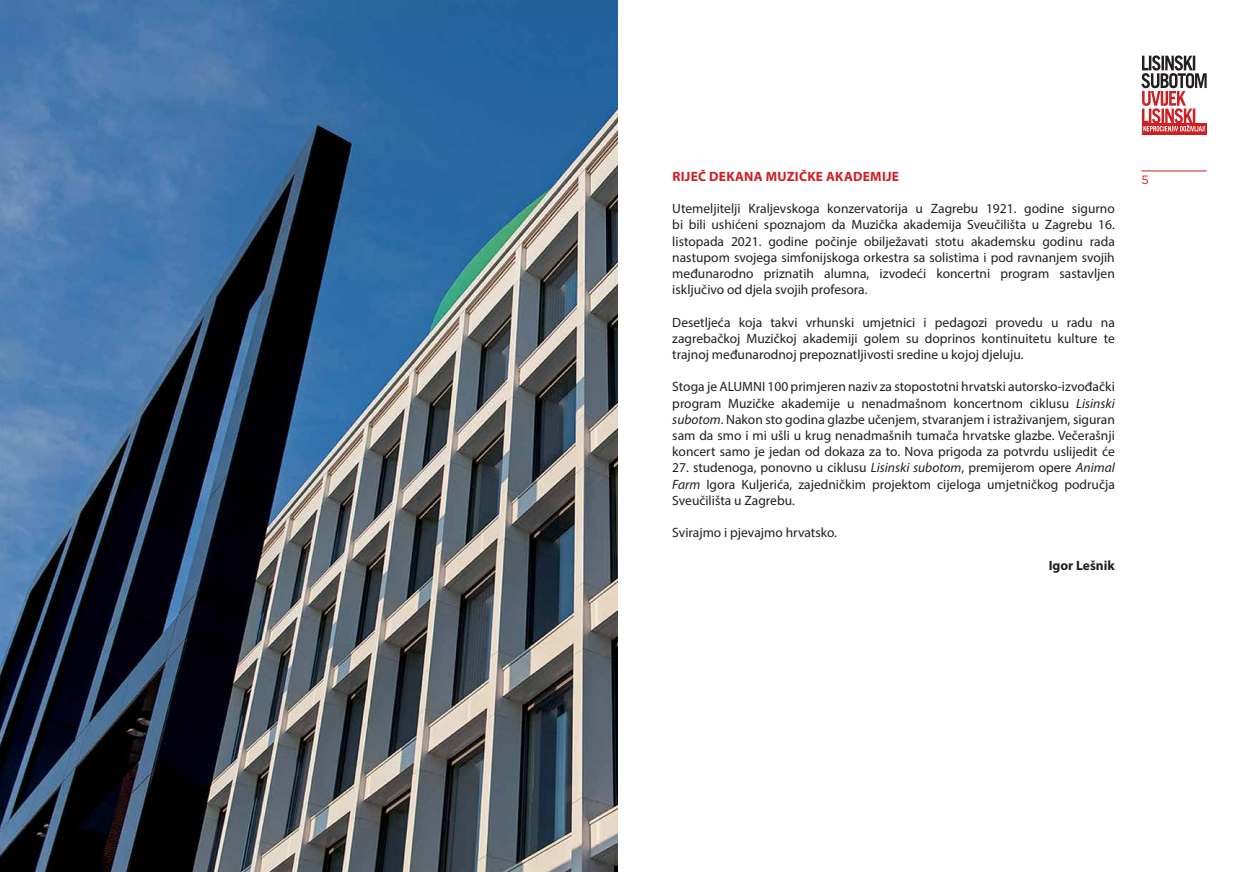
<style>
.page{position:relative;width:1234px;height:872px;background:#fff}
.page>*{position:absolute;margin:0;border:0;box-sizing:border-box;transform-origin:0 0}
.t1{font:13.5px/16.2px "Myriad Pro";color:#231f20;text-align:justify}
.t2{font:700 13.5px "Myriad Pro";letter-spacing:.02em;color:#cf1f25}
.t3{font:700 13.5px "Myriad Pro";color:#231f20}
.t4{font:12px "Gotham";color:#cf1f25}
.s1{font-style:italic}
</style>
<div class="page">
<svg style="left:1142px;top:131px;width:64px;height:4px"></svg>
<svg style="left:1141px;top:55px;width:65px;height:76px"></svg>
<hr style="left:1141px;top:171px;width:65px;height:1px;background:#cf1f25">
<img style="left:0;top:0;width:617px;height:872px">
<p class="t2" style="left:672px;top:167px;width:228px">RIJEČ DEKANA MUZIČKE AKADEMIJE</p>
<p class="t4" style="left:1141px;top:172px;width:9px">5</p>
<p class="t1" style="left:672px;top:200px;width:444px">Utemeljitelji Kraljevskoga konzervatorija u Zagrebu 1921. godine sigurno bi bili ushićeni spoznajom da Muzička akademija Sveučilišta u Zagrebu 16. listopada 2021. godine počinje obilježavati stotu akademsku godinu rada nastupom svojega simfonijskoga orkestra sa solistima i pod ravnanjem svojih međunarodno priznatih alumna, izvodeći koncertni program sastavljen isključivo od djela svojih profesora.</p>
<p class="t1" style="left:672px;top:314px;width:444px">Desetljeća koja takvi vrhunski umjetnici i pedagozi provedu u radu na zagrebačkoj Muzičkoj akademiji golem su doprinos kontinuitetu kulture te trajnoj međunarodnoj prepoznatljivosti sredine u kojoj djeluju.</p>
<p class="t1" style="left:672px;top:378px;width:444px">Stoga je ALUMNI 100 primjeren naziv za stopostotni hrvatski autorsko-izvođački program Muzičke akademije u nenadmašnom koncertnom ciklusu <span class="s1">Lisinski subotom</span>. Nakon sto godina glazbe učenjem, stvaranjem i istraživanjem, siguran sam da smo i mi ušli u krug nenadmašnih tumača hrvatske glazbe. Večerašnji koncert samo je jedan od dokaza za to. Nova prigoda za potvrdu uslijedit će</p>
<p class="t1" style="left:672px;top:459px;width:444px">27. studenoga, ponovno u ciklusu <span class="s1">Lisinski subotom</span>, premijerom opere <span class="s1">Animal Farm</span> Igora Kuljerića, zajedničkim projektom cijeloga umjetničkog područja Sveučilišta u Zagrebu.</p>
<p class="t1" style="left:672px;top:524px;width:166px">Svirajmo i pjevajmo hrvatsko.</p>
<p class="t3" style="left:1048px;top:556px;width:68px">Igor Lešnik</p>
</div>
